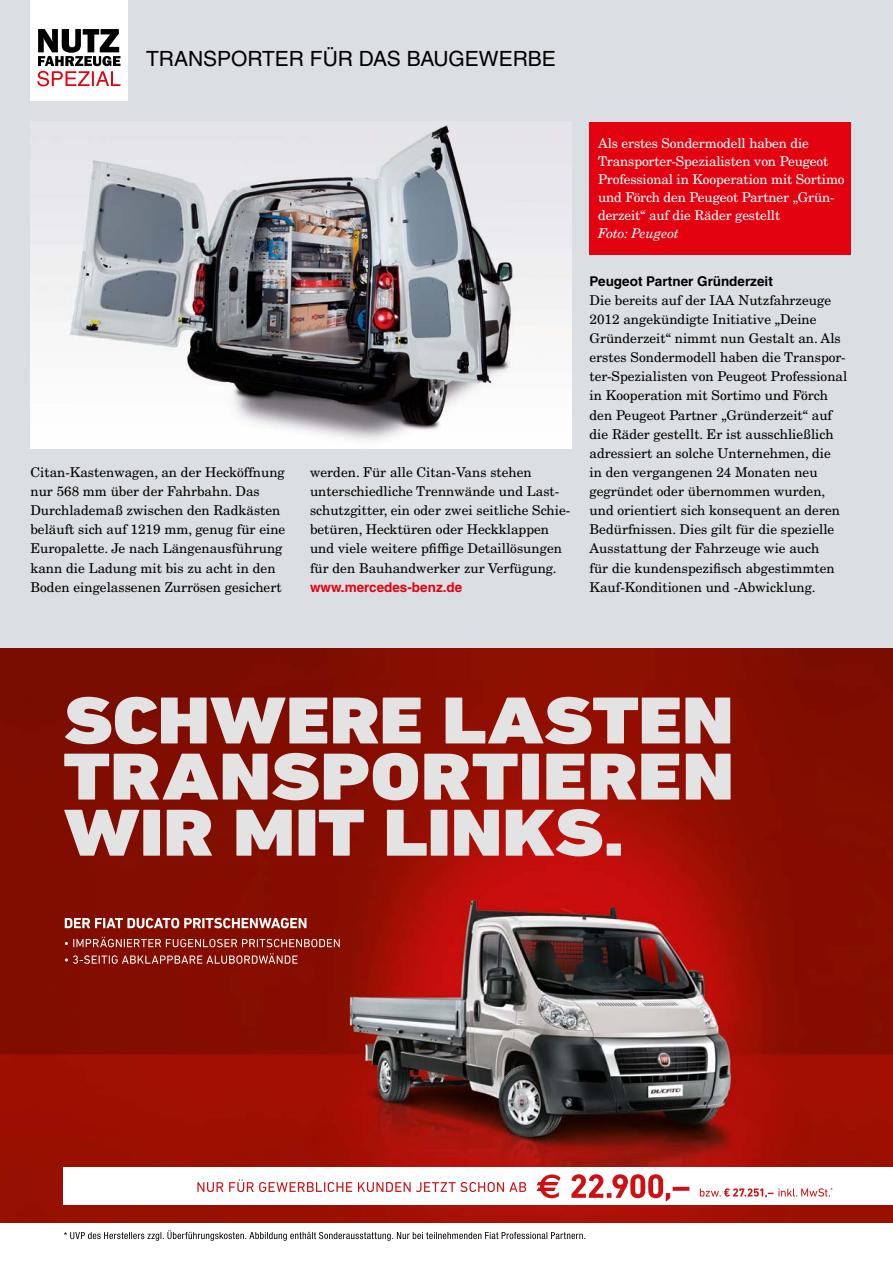
<style>
.page{position:relative;width:893px;height:1263px;background:#fff}
.page>*{position:absolute;margin:0;border:0;box-sizing:border-box;transform-origin:0 0}
.t1{font:21px "Helvetica LT Std";color:#000}
.t2{font:13.5px/19.2px "New Century Schlbk LT Std";color:#000}
.t3{font:13.5px/18px "New Century Schlbk LT Std";letter-spacing:-.01em;color:#fff}
.s1{font-family:"Helvetica LT Std";font-weight:700;color:#e30210}
.s2{font-style:italic}
.s3{font-family:"Helvetica LT Std";font-weight:700}
</style>
<div class="page">
<div style="left:0;top:0;width:893px;height:668px;background:#dbdee2"></div>
<div style="left:30px;top:0;width:98px;height:101px;background:#fff"></div>
<svg style="left:37px;top:29px;width:83px;height:57px"></svg>
<img style="left:30px;top:122px;width:542px;height:326px">
<div style="left:590px;top:122px;width:261px;height:133px;background:#e30210"></div>
<img style="left:0;top:648px;width:893px;height:575px">
<div style="left:64px;top:1168px;width:829px;height:37px;background:#fff"></div>
<svg style="left:197px;top:1179px;width:329px;height:13px"></svg>
<svg style="left:537px;top:1174px;width:24px;height:24px"></svg>
<svg style="left:571px;top:1174px;width:118px;height:27px"></svg>
<svg style="left:700px;top:1188px;width:132px;height:10px"></svg>
<svg style="left:65px;top:697px;width:665px;height:47px"></svg>
<svg style="left:64px;top:753px;width:666px;height:47px"></svg>
<svg style="left:64px;top:809px;width:557px;height:47px"></svg>
<svg style="left:65px;top:937px;width:275px;height:10px"></svg>
<svg style="left:65px;top:953px;width:233px;height:11px"></svg>
<svg style="left:65px;top:918px;width:241px;height:10px"></svg>
<svg style="left:64px;top:1230px;width:521px;height:11px"></svg>
<p class="t1" style="left:146px;top:46px;width:411px">TRANSPORTER FÜR DAS BAUGEWERBE</p>
<p class="t2" style="left:30px;top:462px;width:256px">Citan-Kastenwagen, an der Hecköffnung nur 568 mm über der Fahrbahn. Das Durchlademaß zwischen den Radkästen beläuft sich auf 1219 mm, genug für eine Europalette. Je nach Längenausführung kann die Ladung mit bis zu acht in den Boden eingelassenen Zurrösen gesichert</p>
<p class="t2" style="left:310px;top:462px;width:262px">werden. Für alle Citan-Vans stehen unterschiedliche Trennwände und Last&shy;schutzgitter, ein oder zwei seitliche Schie&shy;betüren, Hecktüren oder Heckklappen und viele weitere pfiffige Detaillösungen für den Bauhandwerker zur Verfügung. <span class="s1">www.mercedes-benz.de</span></p>
<p class="t3" style="left:598px;top:134px;width:248px">Als erstes Sondermodell haben die Transporter-Spezialisten von Peugeot Professional in Kooperation mit Sortimo und Förch den Peugeot Partner „Grün&shy;derzeit“ auf die Räder gestellt<br><span class="s2">Foto: Peugeot</span></p>
<p class="t2" style="left:590px;top:271px;width:259px"><span class="s3">Peugeot Partner Gründerzeit<br></span>Die bereits auf der IAA Nutzfahrzeuge 2012 angekündigte Initiative „Deine Gründerzeit“ nimmt nun Gestalt an. Als erstes Sondermodell haben die Transpor&shy;ter-Spezialisten von Peugeot Professional in Kooperation mit Sortimo und Förch den Peugeot Partner „Gründerzeit“ auf die Räder gestellt. Er ist ausschließlich adressiert an solche Unternehmen, die<br>in den vergangenen 24 Monaten neu gegründet oder übernommen wurden, und orientiert sich konsequent an deren Bedürfnissen. Dies gilt für die spezielle Ausstattung der Fahrzeuge wie auch<br>für die kundenspezifisch abgestimmten Kauf-Konditionen und -Abwicklung.</p>
</div>
